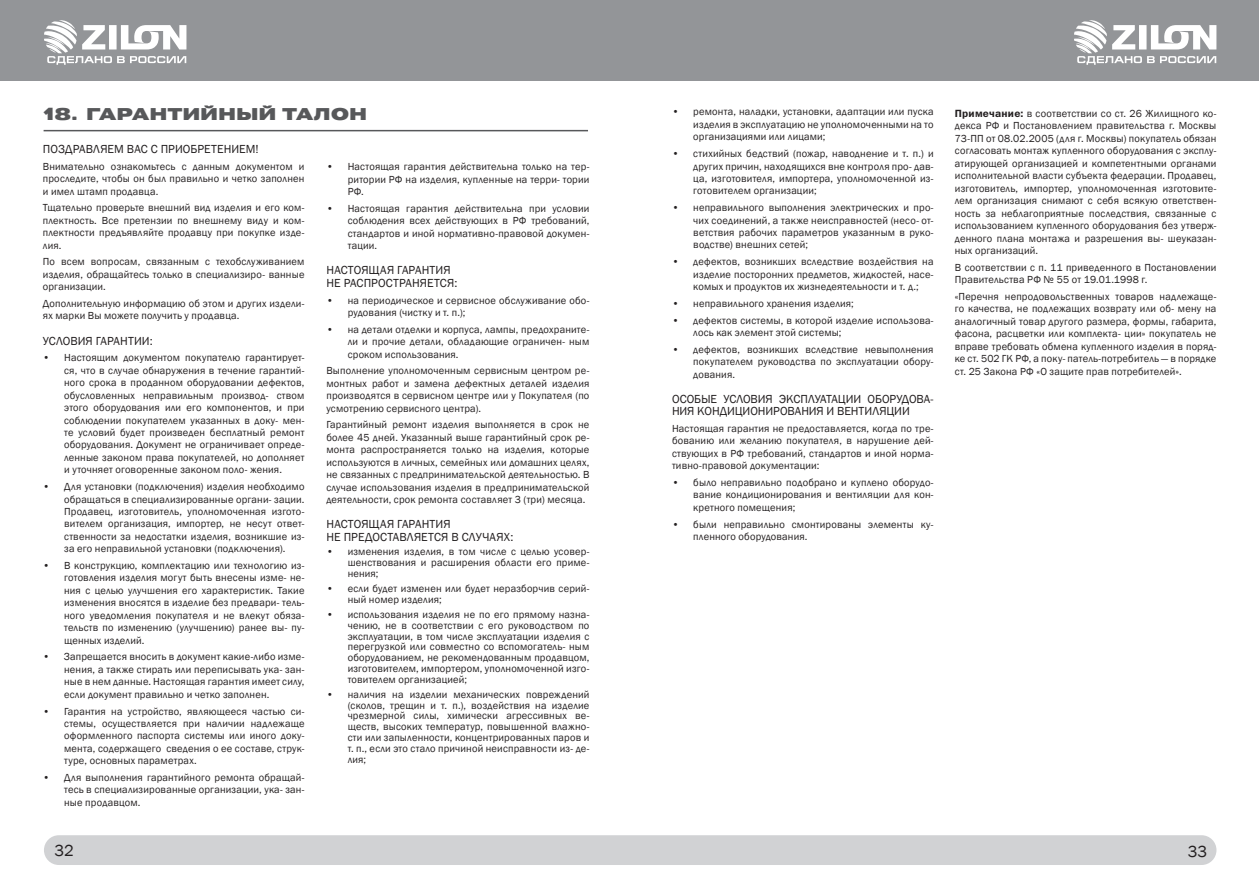
<style>
.page{position:relative;width:1259px;height:893px;background:#fff}
.page>*{position:absolute;margin:0;border:0;box-sizing:border-box;transform-origin:0 0}
.ZAGOLOVKI{font:18px "Pravda";letter-spacing:-.01em;color:#57585a}
.t1{font:16.5px "Franklin Gothic";color:#231f20}
.t2{font:12px/12.5px "Franklin Gothic";letter-spacing:.005em;color:#231f20}
.t3{font:10.5px/12.5px "Franklin Gothic";letter-spacing:.02em;color:#231f20;text-align:justify}
.s1{font-family:"Franklin Gothic Demi C"}
</style>
<div class="page">
<div style="left:44px;top:835px;width:1172px;height:30px;background:#d1d2d4;border-radius:15px"></div>
<div style="left:629px;top:0;width:630px;height:81px;background:#939598"></div>
<div style="left:0;top:0;width:629px;height:81px;background:#939598"></div>
<svg style="left:44px;top:20px;width:142px;height:45px"></svg>
<svg style="left:1074px;top:20px;width:142px;height:45px"></svg>
<hr style="left:44px;top:130px;width:544px;height:1px;background:#57585a">
<p class="ZAGOLOVKI" style="left:44px;top:104px;width:325px">18. ГАРАНТИЙНЫЙ ТАЛОН</p>
<p class="t3" style="left:693px;top:106px;width:242px;text-indent:-21px">• ремонта, наладки, установки, адаптации или пуска изделия в эксплуатацию не уполномоченными на то организациями или лицами;</p>
<p class="t3" style="left:693px;top:148px;width:242px;text-indent:-21px">• стихийных бедствий (пожар, наводнение и т. п.) и других причин, находящихся вне контроля про- дав&shy;ца, изготовителя, импортера, уполномоченной из&shy;готовителем организации;</p>
<p class="t3" style="left:693px;top:202px;width:242px;text-indent:-21px">• неправильного выполнения электрических и про&shy;чих соединений, а также неисправностей (несо- от&shy;ветствия рабочих параметров указанным в руко&shy;водстве) внешних сетей;</p>
<p class="t3" style="left:693px;top:256px;width:242px;text-indent:-21px">• дефектов, возникших вследствие воздействия на изделие посторонних предметов, жидкостей, насе&shy;комых и продуктов их жизнедеятельности и т. д.;</p>
<p class="t3" style="left:672px;top:297px;width:183px">• неправильного хранения изделия;</p>
<p class="t3" style="left:693px;top:314px;width:242px;text-indent:-21px">• дефектов системы, в которой изделие использова&shy;лось как элемент этой системы;</p>
<p class="t3" style="left:693px;top:343px;width:242px;text-indent:-21px">• дефектов, возникших вследствие невыполнения покупателем руководства по эксплуатации обору&shy;дования.</p>
<p class="t2" style="left:672px;top:393px;width:263px">ОСОБЫЕ УСЛОВИЯ ЭКСПЛУАТАЦИИ ОБОРУДОВА-<br>НИЯ КОНДИЦИОНИРОВАНИЯ И ВЕНТИЛЯЦИИ</p>
<p class="t3" style="left:672px;top:422px;width:263px">Настоящая гарантия не предоставляется, когда по тре&shy;бованию или желанию покупателя, в нарушение дей&shy;ствующих в РФ требований, стандартов и иной норма&shy;тивно-правовой документации:</p>
<p class="t3" style="left:693px;top:476px;width:242px;text-indent:-21px">• было неправильно подобрано и куплено оборудо&shy;вание кондиционирования и вентиляции для кон&shy;кретного помещения;</p>
<p class="t3" style="left:693px;top:518px;width:242px;text-indent:-21px">• были неправильно смонтированы элементы ку&shy;пленного оборудования.</p>
<p class="t2" style="left:43px;top:143px;width:217px">ПОЗДРАВЛЯЕМ ВАС С ПРИОБРЕТЕНИЕМ!</p>
<p class="t3" style="left:43px;top:160px;width:263px">Внимательно ознакомьтесь с данным документом и проследите, чтобы он был правильно и четко заполнен и имел штамп продавца.</p>
<p class="t3" style="left:43px;top:202px;width:263px">Тщательно проверьте внешний вид изделия и его ком&shy;плектность. Все претензии по внешнему виду и ком&shy;плектности предъявляйте продавцу при покупке изде&shy;лия.</p>
<p class="t3" style="left:43px;top:256px;width:263px">По всем вопросам, связанным с техобслуживанием изделия, обращайтесь только в специализиро- ванные организации.</p>
<p class="t3" style="left:43px;top:297px;width:263px">Дополнительную информацию об этом и других издели&shy;ях марки Вы можете получить у продавца.</p>
<p class="t2" style="left:43px;top:335px;width:111px">УСЛОВИЯ ГАРАНТИИ:</p>
<p class="t3" style="left:64px;top:352px;width:242px;text-indent:-21px">• Настоящим документом покупателю гарантирует&shy;ся, что в случае обнаружения в течение гарантий&shy;ного срока в проданном оборудовании дефектов, обусловленных неправильным производ- ством этого оборудования или его компонентов, и при соблюдении покупателем указанных в доку- мен&shy;те условий будет произведен бесплатный ремонт оборудования. Документ не ограничивает опреде&shy;ленные законом права покупателей, но дополняет и уточняет оговоренные законом поло- жения.</p>
<p class="t3" style="left:64px;top:481px;width:242px;text-indent:-21px">• Для установки (подключения) изделия необходимо обращаться в специализированные органи- зации.<br>Продавец, изготовитель, уполномоченная изгото&shy;вителем организация, импортер, не несут ответ&shy;ственности за недостатки изделия, возникшие из&shy;за его неправильной установки (подключения).</p>
<p class="t3" style="left:64px;top:559px;width:242px;text-indent:-21px">• В конструкцию, комплектацию или технологию из&shy;готовления изделия могут быть внесены изме- не&shy;ния с целью улучшения его характеристик. Такие изменения вносятся в изделие без предвари- тель&shy;ного уведомления покупателя и не влекут обяза&shy;тельств по изменению (улучшению) ранее вы- пу&shy;щенных изделий.</p>
<p class="t3" style="left:64px;top:651px;width:242px;text-indent:-21px">• Запрещается вносить в документ какие-либо изме&shy;нения, а также стирать или переписывать ука- зан&shy;ные в нем данные. Настоящая гарантия имеет силу, если документ правильно и четко заполнен.</p>
<p class="t3" style="left:64px;top:705px;width:242px;text-indent:-21px">• Гарантия на устройство, являющееся частью си&shy;стемы, осуществляется при наличии надлежаще оформленного паспорта системы или иного доку&shy;мента, содержащего сведения о ее составе, струк&shy;туре, основных параметрах.</p>
<p class="t3" style="left:64px;top:771px;width:242px;text-indent:-21px">• Для выполнения гарантийного ремонта обращай&shy;тесь в специализированные организации, ука- зан&shy;ные продавцом.</p>
<p class="t3" style="left:348px;top:161px;width:243px;text-indent:-21px">• Настоящая гарантия действительна только на тер&shy;ритории РФ на изделия, купленные на терри- тории РФ.</p>
<p class="t3" style="left:348px;top:202px;width:243px;text-indent:-21px">• Настоящая гарантия действительна при условии соблюдения всех действующих в РФ требований, стандартов и иной нормативно-правовой докумен&shy;тации.</p>
<p class="t2" style="left:326px;top:264px;width:126px">НАСТОЯЩАЯ ГАРАНТИЯ</p>
<p class="t2" style="left:326px;top:277px;width:132px">НЕ РАСПРОСТРАНЯЕТСЯ:</p>
<p class="t3" style="left:348px;top:294px;width:243px;text-indent:-21px">• на периодическое и сервисное обслуживание обо&shy;рудования (чистку и т. п.);</p>
<p class="t3" style="left:348px;top:323px;width:243px;text-indent:-21px">• на детали отделки и корпуса, лампы, предохраните&shy;ли и прочие детали, обладающие ограничен- ным сроком использования.</p>
<p class="t3" style="left:326px;top:365px;width:264px">Выполнение уполномоченным сервисным центром ре&shy;монтных работ и замена дефектных деталей изделия производятся в сервисном центре или у Покупателя (по усмотрению сервисного центра).</p>
<p class="t3" style="left:326px;top:419px;width:264px">Гарантийный ремонт изделия выполняется в срок не более 45 дней. Указанный выше гарантийный срок ре&shy;монта распространяется только на изделия, которые используются в личных, семейных или домашних целях, не связанных с предпринимательской деятельностью. В случае использования изделия в предпринимательской деятельности, срок ремонта составляет 3 (три) месяца.</p>
<p class="t2" style="left:326px;top:518px;width:126px">НАСТОЯЩАЯ ГАРАНТИЯ</p>
<p class="t2" style="left:326px;top:531px;width:188px">НЕ ПРЕДОСТАВЛЯЕТСЯ В СЛУЧАЯХ:</p>
<p class="t3" style="left:348px;top:547px;width:243px;line-height:10.8px;text-indent:-21px">• изменения изделия, в том числе с целью усовер&shy;шенствования и расширения области его приме&shy;нения;</p>
<p class="t3" style="left:348px;top:583px;width:243px;line-height:10.8px;text-indent:-21px">• если будет изменен или будет неразборчив серий&shy;ный номер изделия;</p>
<p class="t3" style="left:348px;top:609px;width:243px;line-height:10.8px;text-indent:-21px">• использования изделия не по его прямому назна&shy;чению, не в соответствии с его руководством по эксплуатации, в том числе эксплуатации изделия с перегрузкой или совместно со вспомогатель- ным оборудованием, не рекомендованным продавцом, изготовителем, импортером, уполномоченной изго&shy;товителем организацией;</p>
<p class="t3" style="left:348px;top:689px;width:243px;line-height:10.8px;text-indent:-21px">• наличия на изделии механических повреждений (сколов, трещин и т. п.), воздействия на изделие чрезмерной силы, химически агрессивных ве&shy;ществ, высоких температур, повышенной влажно&shy;сти или запыленности, концентрированных паров и т. п., если это стало причиной неисправности из- де&shy;лия;</p>
<p class="t3" style="left:955px;top:108px;width:263px"><span class="s1">Примечание:</span> в соответствии со ст. 26 Жилищного ко&shy;декса РФ и Постановлением правительства г. Москвы 73-ПП от 08.02.2005 (для г. Москвы) покупатель обязан согласовать монтаж купленного оборудования с эксплу&shy;атирующей организацией и компетентными органами исполнительной власти субъекта федерации. Продавец, изготовитель, импортер, уполномоченная изготовите&shy;лем организация снимают с себя всякую ответствен&shy;ность за неблагоприятные последствия, связанные с использованием купленного оборудования без утверж&shy;денного плана монтажа и разрешения вы- шеуказан&shy;ных организаций.</p>
<p class="t3" style="left:955px;top:261px;width:263px">В соответствии с п. 11 приведенного в Постановлении<br>Правительства РФ № 55 от 19.01.1998 г.</p>
<p class="t3" style="left:955px;top:290px;width:263px">«Перечня непродовольственных товаров надлежаще&shy;го качества, не подлежащих возврату или об- мену на аналогичный товар другого размера, формы, габарита, фасона, расцветки или комплекта- ции» покупатель не вправе требовать обмена купленного изделия в поряд&shy;ке ст. 502 ГК РФ, а поку- патель-потребитель — в порядке ст. 25 Закона РФ «О защите прав потребителей».</p>
<h2 class="t1" style="left:54px;top:840px;width:21px">32</h2>
<h2 class="t1" style="left:1187px;top:841px;width:21px">33</h2>
</div>
